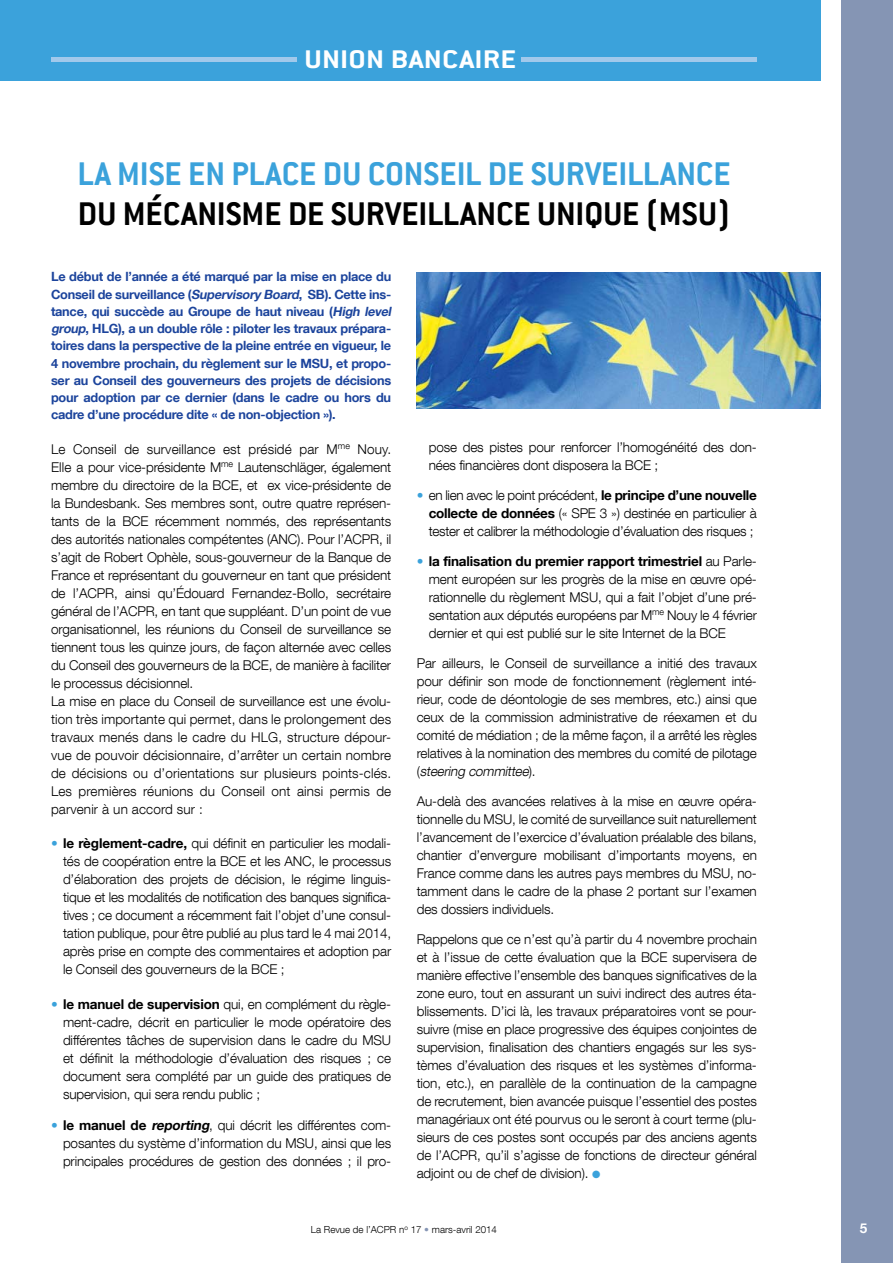
<style>
.page{position:relative;width:893px;height:1263px;background:#fff}
.page>*{position:absolute;margin:0;border:0;box-sizing:border-box;transform-origin:0 0}
.t1{font:700 36px "Conduit ITC";color:#3ba2db}
.t2{font:700 36px "Conduit ITC";color:#000}
.t3{font:700 28.05px "Conduit ITC";letter-spacing:.005em;color:#fff;scale:1.18 1}
.t4{font:300 13.5px/18px "Helvetica Neue LT Com";letter-spacing:-.01em;color:#000;text-align:justify}
.t5{font:700 13.5px "Helvetica Neue LT Com";color:#fff}
.t6{font:700 12.75px/17.2px "Helvetica Neue LT Com";letter-spacing:-.02em;color:#1c449c}
.t7{font:300 9.75px "Helvetica Neue LT Com";color:#000}
.s1{font-style:italic}
.s2{color:#3ba2db}
.s3{font-weight:700}
.s4{font-weight:700;font-style:italic}
.s5{color:#8595b4}
</style>
<div class="page">
<div style="left:842px;top:0;width:51px;height:1263px;background:#8595b4"></div>
<div style="left:0;top:0;width:821px;height:81px;background:#3ba2db"></div>
<div style="left:51px;top:57px;width:246px;height:5px;background:#a1c9eb"></div>
<div style="left:522px;top:57px;width:235px;height:5px;background:#a1c9eb"></div>
<img style="left:417px;top:272px;width:404px;height:136px">
<h2 class="t3" style="left:304px;top:43px;width:178px">UNION BANCAIRE</h2>
<h1 class="t1" style="left:77px;top:152px;width:172px">LAMISE EN PLAC</h1>
<h1 class="t1" style="left:299px;top:152px;width:336px">E DU CONSEIL DE SURVEILLANC</h1>
<h1 class="t1" style="left:713px;top:152px;width:19px">E</h1>
<h1 class="t2" style="left:78px;top:193px;width:101px">DU MÉCANI</h1>
<h1 class="t2" style="left:226px;top:193px;width:210px">SME DE SURVEILLANC</h1>
<h1 class="t2" style="left:513px;top:193px;width:218px">E UNIQUE (MSU)</h1>
<p class="t6" style="left:51px;top:268px;width:344px">Le début de l’année a été marqué par la mise en place du Conseil de surveillance (<span class="s1">Supervisory Board</span>, SB). Cette ins&shy;tance, qui succède au Groupe de haut niveau (<span class="s1">High level group</span>, HLG), a un double rôle : piloter les travaux prépara&shy;toires dans la perspective de la pleine entrée en vigueur, le 4 novembre prochain, du règlement sur le MSU, et propo&shy;ser au Conseil des gouverneurs des projets de décisions pour adoption par ce dernier (dans le cadre ou hors du cadre d’une procédure dite « de non-objection »).</p>
<p class="t4" style="left:51px;top:440px;width:342px;text-align:left">Le Conseil de surveillance est présidé par M<sup>me</sup> Nouy.<br>Elle a pour vice-présidente M<sup>me</sup> Lautenschläger, également membre du directoire de la BCE, et ex vice-présidente de la Bundesbank. Ses membres sont, outre quatre représen&shy;tants de la BCE récemment nommés, des représentants des autorités nationales compétentes (ANC). Pour l’ACPR, il s’agit de Robert Ophèle, sous-gouverneur de la Banque de France et représentant du gouverneur en tant que président de l’ACPR, ainsi qu’Édouard Fernandez-Bollo, secrétaire général de l’ACPR, en tant que suppléant. D’un point de vue organisationnel, les réunions du Conseil de surveillance se tiennent tous les quinze jours, de façon alternée avec celles du Conseil des gouverneurs de la BCE, de manière à faciliter le processus décisionnel.<br>La mise en place du Conseil de surveillance est une évolu&shy;tion très importante qui permet, dans le prolongement des travaux menés dans le cadre du HLG, structure dépour&shy;vue de pouvoir décisionnaire, d’arrêter un certain nombre de décisions ou d’orientations sur plusieurs points-clés.<br>Les premières réunions du Conseil ont ainsi permis de parvenir à un accord sur :</p>
<p class="t4" style="left:63px;top:834px;width:330px;text-indent:-12px"><span class="s2">•</span> <span class="s3">le règlement-cadre,</span> qui définit en particulier les modali&shy;tés de coopération entre la BCE et les ANC, le processus d’élaboration des projets de décision, le régime linguis&shy;tique et les modalités de notification des banques significa&shy;tives ; ce document a récemment fait l’objet d’une consul&shy;tation publique, pour être publié au plus tard le 4 mai 2014, après prise en compte des commentaires et adoption par le Conseil des gouverneurs de la BCE ;</p>
<p class="t4" style="left:63px;top:995px;width:330px;text-indent:-12px"><span class="s2">•</span> <span class="s3">le manuel de supervision</span> qui, en complément du règle&shy;ment-cadre, décrit en particulier le mode opératoire des différentes tâches de supervision dans le cadre du MSU et définit la méthodologie d’évaluation des risques ; ce document sera complété par un guide des pratiques de supervision, qui sera rendu public ;</p>
<p class="t4" style="left:63px;top:1116px;width:330px;text-indent:-12px"><span class="s2">•</span> <span class="s3">le manuel de</span> <span class="s4">reporting</span>, qui décrit les différentes com&shy;posantes du système d’information du MSU, ainsi que les principales procédures de gestion des données ; il pro-</p>
<p class="t4" style="left:429px;top:438px;width:330px">pose des pistes pour renforcer l’homogénéité des don&shy;nées financières dont disposera la BCE ;</p>
<p class="t4" style="left:429px;top:486px;width:330px;text-indent:-12px"><span class="s2">•</span> en lien avec le point précédent, <span class="s3">le principe d’une nouvelle collecte de données</span> (« SPE 3 ») destinée en particulier à tester et calibrer la méthodologie d’évaluation des risques ;</p>
<p class="t4" style="left:429px;top:552px;width:330px;text-indent:-12px"><span class="s2">•</span> <span class="s3">la finalisation du premier rapport trimestriel</span> au Parle&shy;ment européen sur les progrès de la mise en œuvre opé&shy;rationnelle du règlement MSU, qui a fait l’objet d’une pré&shy;sentation aux députés européens par M<sup>me</sup> Nouy le 4 février dernier et qui est publié sur le site Internet de la BCE</p>
<p class="t4" style="left:417px;top:654px;width:342px">Par ailleurs, le Conseil de surveillance a initié des travaux pour définir son mode de fonctionnement (règlement inté&shy;rieur, code de déontologie de ses membres, etc.) ainsi que ceux de la commission administrative de réexamen et du comité de médiation ; de la même façon, il a arrêté les règles relatives à la nomination des membres du comité de pilotage ( <span class="s1">steering committee</span>) .</p>
<p class="t4" style="left:417px;top:792px;width:342px">Au-delà des avancées relatives à la mise en œuvre opéra&shy;tionnelle du MSU, le comité de surveillance suit naturellement l’avancement de l’exercice d’évaluation préalable des bilans, chantier d’envergure mobilisant d’importants moyens, en France comme dans les autres pays membres du MSU, no&shy;tamment dans le cadre de la phase 2 portant sur l’examen des dossiers individuels.</p>
<p class="t4" style="left:417px;top:930px;width:342px">Rappelons que ce n’est qu’à partir du 4 novembre prochain et à l’issue de cette évaluation que la BCE supervisera de manière effective l’ensemble des banques significatives de la zone euro, tout en assurant un suivi indirect des autres éta&shy;blissements. D’ici là, les travaux préparatoires vont se pour&shy;suivre (mise en place progressive des équipes conjointes de supervision, finalisation des chantiers engagés sur les sys&shy;tèmes d’évaluation des risques et les systèmes d’informa&shy;tion, etc.), en parallèle de la continuation de la campagne de recrutement, bien avancée puisque l’essentiel des postes managériaux ont été pourvus ou le seront à court terme (plu&shy;sieurs de ces postes sont occupés par des anciens agents de l’ACPR, qu’il s’agisse de fonctions de directeur général adjoint ou de chef de division). <span class="s2">●</span></p>
<p class="t7" style="left:311px;top:1224px;width:188px">La Revue de l’ACPR n<sup>o</sup> 17 <span class="s5">•</span> mars-avril 2014</p>
<p class="t5" style="left:860px;top:1220px;width:9px">5</p>
</div>
